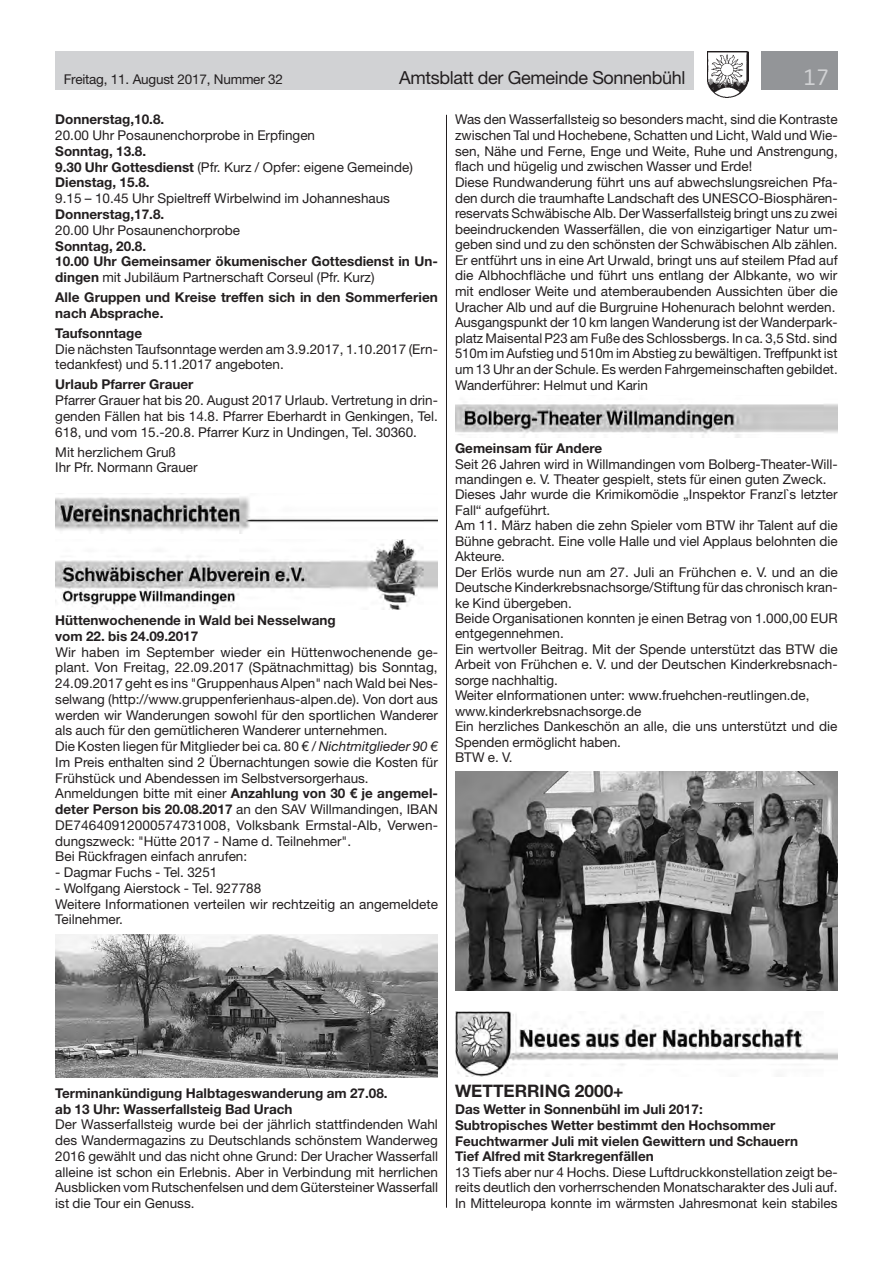
<style>
.page{position:relative;width:893px;height:1263px;background:#fff}
.page>*{position:absolute;margin:0;border:0;box-sizing:border-box;transform-origin:0 0}
.t1{font:21px "Neo Sans Std";color:#d1d2d4}
.t2{font:18px "Helvetica Neue LT Std";letter-spacing:-.02em;color:#231f20}
.t3{font:700 17.25px "Helvetica Neue LT Std";color:#231f20}
.t4{font:13.5px/15.8px "Helvetica Neue LT Std";color:#231f20}
.t5{font:700 13.5px/15.8px "Helvetica Neue LT Std";color:#231f20}
.s1{font-weight:400}
.s2{font-style:italic}
.s3{font-weight:700}
</style>
<div class="page">
<div style="left:55px;top:51px;width:639px;height:38px;background:#d1d2d4"></div>
<div style="left:761px;top:51px;width:77px;height:38px;background:#939598"></div>
<img style="left:707px;top:51px;width:41px;height:47px">
<img style="left:55px;top:493px;width:383px;height:41px">
<img style="left:55px;top:539px;width:383px;height:70px">
<img style="left:55px;top:934px;width:383px;height:144px">
<img style="left:455px;top:404px;width:383px;height:34px">
<img style="left:455px;top:772px;width:383px;height:218px">
<img style="left:455px;top:1011px;width:383px;height:65px">
<hr style="left:446px;top:115px;width:1px;height:1093px;background:#231f20">
<p class="t4" style="left:64px;top:71px;width:221px">Freitag, 11. August 2017, Nummer 32</p>
<h2 class="t2" style="left:399px;top:67px;width:288px">Amtsblatt der Gemeinde Sonnenbühl</h2>
<h1 class="t1" style="left:804px;top:64px;width:27px">17</h1>
<p class="t5" style="left:55px;top:111px;width:111px">Donnerstag,10.8.</p>
<p class="t4" style="left:55px;top:127px;width:261px">20.00 Uhr Posaunenchorprobe in Erpfingen</p>
<p class="t5" style="left:55px;top:143px;width:359px">Sonntag, 13.8.<br>9.30 Uhr Gottesdienst <span class="s1">(Pfr. Kurz / Opfer: eigene Gemeinde)<br></span>Dienstag, 15.8.</p>
<p class="t4" style="left:55px;top:190px;width:336px">9.15 – 10.45 Uhr Spieltreff Wirbelwind im Johanneshaus</p>
<p class="t5" style="left:55px;top:206px;width:111px">Donnerstag,17.8.</p>
<p class="t4" style="left:55px;top:222px;width:186px">20.00 Uhr Posaunenchorprobe</p>
<p class="t5" style="left:55px;top:237px;width:384px">Sonntag, 20.8.<br>10.00 Uhr Gemeinsamer ökumenischer Gottesdienst in Un&shy;dingen <span class="s1">mit Jubiläum Partnerschaft Corseul (Pfr. Kurz)</span></p>
<p class="t5" style="left:55px;top:289px;width:384px">Alle Gruppen und Kreise treffen sich in den Sommerferien nach Absprache.</p>
<p class="t5" style="left:55px;top:325px;width:89px">Taufsonntage</p>
<p class="t4" style="left:55px;top:341px;width:384px">Die nächsten Taufsonntage werden am 3.9.2017, 1.10.2017 (Ern&shy;tedankfest) und 5.11.2017 angeboten.</p>
<p class="t5" style="left:55px;top:376px;width:140px">Urlaub Pfarrer Grauer</p>
<p class="t4" style="left:55px;top:392px;width:384px;text-align:justify">Pfarrer Grauer hat bis 20. August 2017 Urlaub. Vertretung in drin&shy;genden Fällen hat bis 14.8. Pfarrer Eberhardt in Genkingen, Tel.<br>618, und vom 15.-20.8. Pfarrer Kurz in Undingen, Tel. 30360.</p>
<p class="t4" style="left:55px;top:444px;width:144px">Mit herzlichem Gruß<br>Ihr Pfr. Normann Grauer</p>
<p class="t4" style="left:455px;top:112px;width:384px">Was den Wasserfallsteig so besonders macht, sind die Kontraste zwischen Tal und Hochebene, Schatten und Licht, Wald und Wie&shy;sen, Nähe und Ferne, Enge und Weite, Ruhe und Anstrengung, flach und hügelig und zwischen Wasser und Erde!<br>Diese Rundwanderung führt uns auf abwechslungsreichen Pfa&shy;den durch die traumhafte Landschaft des UNESCO-Biosphären&shy;reservats Schwäbische Alb. Der Wasserfallsteig bringt uns zu zwei beeindruckenden Wasserfällen, die von einzigartiger Natur um&shy;geben sind und zu den schönsten der Schwäbischen Alb zählen.<br>Er entführt uns in eine Art Urwald, bringt uns auf steilem Pfad auf die Albhochfläche und führt uns entlang der Albkante, wo wir mit endloser Weite und atemberaubenden Aussichten über die Uracher Alb und auf die Burgruine Hohenurach belohnt werden.<br>Ausgangspunkt der 10 km langen Wanderung ist der Wanderpark&shy;platz Maisental P23 am Fuße des Schlossbergs. In ca. 3,5 Std. sind 510m im Aufstieg und 510m im Abstieg zu bewältigen. Treffpunkt ist um 13 Uhr an der Schule. Es werden Fahrgemeinschaften gebildet.<br>Wanderführer: Helmut und Karin</p>
<p class="t5" style="left:455px;top:440px;width:149px">Gemeinsam für Andere</p>
<p class="t4" style="left:455px;top:456px;width:384px">Seit 26 Jahren wird in Willmandingen vom Bolberg-Theater-Will&shy;mandingen e. V. Theater gespielt, stets für einen guten Zweck.<br>Dieses Jahr wurde die Krimikomödie „Inspektor Franzl`s letzter Fall“ aufgeführt.<br>Am 11. März haben die zehn Spieler vom BTW ihr Talent auf die Bühne gebracht. Eine volle Halle und viel Applaus belohnten die Akteure.<br>Der Erlös wurde nun am 27. Juli an Frühchen e. V. und an die Deutsche Kinderkrebsnachsorge/Stiftung für das chronisch kran&shy;ke Kind übergeben.<br>Beide Organisationen konnten je einen Betrag von 1.000,00 EUR entgegennehmen.<br>Ein wertvoller Beitrag. Mit der Spende unterstützt das BTW die Arbeit von Frühchen e. V. und der Deutschen Kinderkrebsnach&shy;sorge nachhaltig.<br>Weiter eInformationen unter: www.fruehchen-reutlingen.de, www.kinderkrebsnachsorge.de<br>Ein herzliches Dankeschön an alle, die uns unterstützt und die Spenden ermöglicht haben.<br>BTW e. V.</p>
<p class="t5" style="left:55px;top:612px;width:282px">Hüttenwochenende in Wald bei Nesselwang vom 22. bis 24.09.2017</p>
<p class="t4" style="left:55px;top:644px;width:384px">Wir haben im September wieder ein Hüttenwochenende ge&shy;plant. Von Freitag, 22.09.2017 (Spätnachmittag) bis Sonntag, 24.09.2017 geht es ins "Gruppenhaus Alpen" nach Wald bei Nes&shy;selwang (http://www.gruppenferienhaus-alpen.de). Von dort aus werden wir Wanderungen sowohl für den sportlichen Wanderer als auch für den gemütlicheren Wanderer unternehmen.<br>Die Kosten liegen für Mitglieder bei ca. 80 € / <span class="s2">Nichtmitglieder 90 € </span>Im Preis enthalten sind 2 Übernachtungen sowie die Kosten für Frühstück und Abendessen im Selbstversorgerhaus.<br>Anmeldungen bitte mit einer <span class="s3">Anzahlung von 30 € je angemel&shy;deter Person bis 20.08.2017</span> an den SAV Willmandingen, IBAN DE74640912000574731008, Volksbank Ermstal-Alb, Verwen&shy;dungszweck: "Hütte 2017 - Name d. Teilnehmer".<br>Bei Rückfragen einfach anrufen:</p>
<p class="t4" style="left:55px;top:864px;width:164px">- Dagmar Fuchs - Tel. 3251</p>
<p class="t4" style="left:55px;top:880px;width:384px">- Wolfgang Aierstock - Tel. 927788<br>Weitere Informationen verteilen wir rechtzeitig an angemeldete<br>Teilnehmer.</p>
<p class="t5" style="left:55px;top:1085px;width:334px">Terminankündigung Halbtageswanderung am 27.08. ab 13 Uhr: Wasserfallsteig Bad Urach</p>
<p class="t4" style="left:55px;top:1116px;width:384px;text-align:justify">Der Wasserfallsteig wurde bei der jährlich stattfindenden Wahl des Wandermagazins zu Deutschlands schönstem Wanderweg 2016 gewählt und das nicht ohne Grund: Der Uracher Wasserfall alleine ist schon ein Erlebnis. Aber in Verbindung mit herrlichen Ausblicken vom Rutschenfelsen und dem Gütersteiner Wasserfall ist die Tour ein Genuss.</p>
<p class="t3" style="left:455px;top:1080px;width:170px">WETTERRING 2000+</p>
<p class="t5" style="left:455px;top:1101px;width:345px">Das Wetter in Sonnenbühl im Juli 2017:<br>Subtropisches Wetter bestimmt den Hochsommer Feuchtwarmer Juli mit vielen Gewittern und Schauern Tief Alfred mit Starkregenfällen</p>
<p class="t4" style="left:455px;top:1164px;width:384px;text-align:justify">13 Tiefs aber nur 4 Hochs. Diese Luftdruckkonstellation zeigt be&shy;reits deutlich den vorherrschenden Monatscharakter des Juli auf.<br>In Mitteleuropa konnte im wärmsten Jahresmonat kein stabiles</p>
</div>
